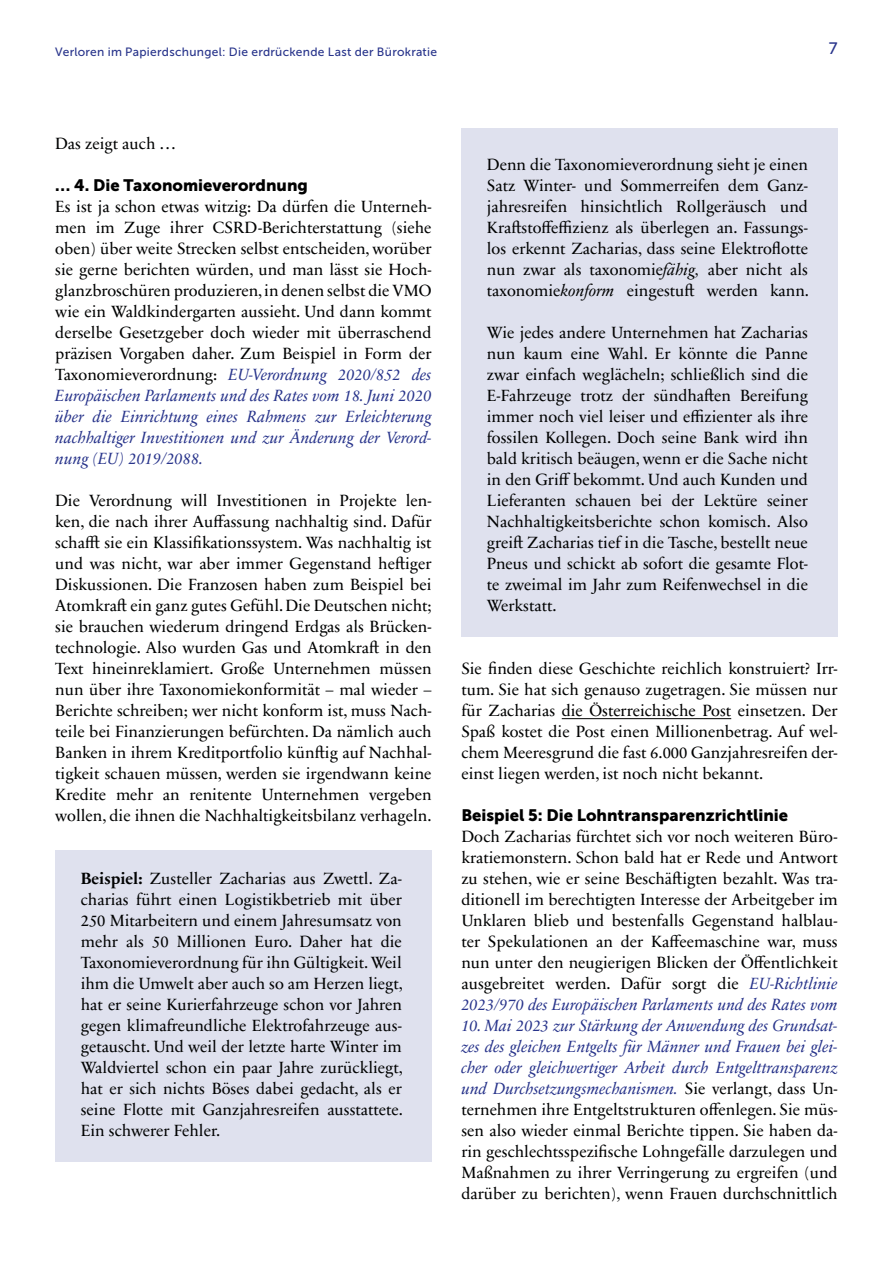
<style>
.page{position:relative;width:893px;height:1263px;background:#fff}
.page>*{position:absolute;margin:0;border:0;box-sizing:border-box;transform-origin:0 0}
._2023_Fließtext{font:16.5px/21px "Sabon Next LT Pro";color:#010202;text-align:justify}
.Fließtext_Box{font:16.5px/21px "Sabon Next LT Pro";color:#010202;text-align:justify}
.Absatzüberschrift{font:16.5px "Museo Sans 900";color:#000}
.t1{font:16.5px "Museo Sans 500";color:#28348b}
.t2{font:12px "Museo Sans 500";letter-spacing:.025em;color:#28348b}
.s1{font-style:italic;color:#28348b}
.s2{font-weight:700}
.s3{font-style:italic}
.s4{color:#000}
</style>
<div class="page">
<div style="left:461px;top:128px;width:377px;height:509px;background:#dfe1ee"></div>
<hr style="left:562px;top:718px;width:169px;height:1px;background:#000">
<div style="left:55px;top:851px;width:377px;height:311px;background:#dfe1ee"></div>
<p class="t2" style="left:55px;top:45px;width:383px">Verloren im Papierdschungel: Die erdrückende Last der Bürokratie</p>
<p class="t1" style="left:829px;top:39px;width:10px">7</p>
<p class="_2023_Fließtext" style="left:55px;top:133px;width:122px">Das zeigt auch …</p>
<p class="Absatzüberschrift" style="left:55px;top:176px;width:254px">… 4. Die Taxonomieverordnung</p>
<p class="_2023_Fließtext" style="left:55px;top:196px;width:378px">Es ist ja schon etwas witzig: Da dürfen die Unterneh&shy;men im Zuge ihrer CSRD-Berichterstattung (siehe oben) über weite Strecken selbst entscheiden, worüber sie gerne berichten würden, und man lässt sie Hoch&shy;glanzbroschüren produzieren, in denen selbst die VMO wie ein Waldkindergarten aussieht. Und dann kommt derselbe Gesetzgeber doch wieder mit überraschend präzisen Vorgaben daher. Zum Beispiel in Form der Taxonomieverordnung: <span class="s1">EU-Verordnung 2020/852 des Europäischen Parlaments und des Rates vom 18. Juni 2020 über die Einrichtung eines Rahmens zur Erleichterung nachhaltiger Investitionen und zur Änderung der Verord&shy;nung (EU) 2019/2088.</span></p>
<p class="_2023_Fließtext" style="left:55px;top:490px;width:378px">Die Verordnung will Investitionen in Projekte len&shy;ken, die nach ihrer Auffassung nachhaltig sind. Dafür schafft sie ein Klassifikationssystem. Was nachhaltig ist und was nicht, war aber immer Gegenstand heftiger Diskussionen. Die Franzosen haben zum Beispiel bei Atomkraft ein ganz gutes Gefühl. Die Deutschen nicht; sie brauchen wiederum dringend Erdgas als Brücken&shy;technologie. Also wurden Gas und Atomkraft in den Text hineinreklamiert. Große Unternehmen müssen nun über ihre Taxonomiekonformität – mal wieder – Berichte schreiben; wer nicht konform ist, muss Nach&shy;teile bei Finanzierungen befürchten. Da nämlich auch Banken in ihrem Kreditportfolio künftig auf Nachhal&shy;tigkeit schauen müssen, werden sie irgendwann keine Kredite mehr an renitente Unternehmen vergeben wollen, die ihnen die Nachhaltigkeitsbilanz verhageln.</p>
<p class="Fließtext_Box" style="left:81px;top:868px;width:324px"><span class="s2">Beispiel:</span> Zusteller Zacharias aus Zwettl. Za&shy;charias führt einen Logistikbetrieb mit über 250 Mitarbeitern und einem Jahresumsatz von mehr als 50 Millionen Euro. Daher hat die Taxonomieverordnung für ihn Gültigkeit. Weil ihm die Umwelt aber auch so am Herzen liegt, hat er seine Kurierfahrzeuge schon vor Jahren gegen klimafreundliche Elektrofahrzeuge aus&shy;getauscht. Und weil der letzte harte Winter im Waldviertel schon ein paar Jahre zurückliegt, hat er sich nichts Böses dabei gedacht, als er seine Flotte mit Ganzjahresreifen ausstattete.<br>Ein schwerer Fehler.</p>
<p class="Fließtext_Box" style="left:487px;top:154px;width:324px">Denn die Taxonomieverordnung sieht je einen Satz Winter- und Sommerreifen dem Ganz&shy;jahresreifen hinsichtlich Rollgeräusch und Kraftstoffeffizienz als überlegen an. Fassungs&shy;los erkennt Zacharias, dass seine Elektroflotte nun zwar als taxonomie<span class="s3">fähig,</span> aber nicht als taxonomie<span class="s3">konform</span> eingestuft werden kann.</p>
<p class="Fließtext_Box" style="left:487px;top:322px;width:323px">Wie jedes andere Unternehmen hat Zacharias nun kaum eine Wahl. Er könnte die Panne zwar einfach weglächeln; schließlich sind die E-Fahrzeuge trotz der sündhaften Bereifung immer noch viel leiser und effizienter als ihre fossilen Kollegen. Doch seine Bank wird ihn bald kritisch beäugen, wenn er die Sache nicht in den Griff bekommt. Und auch Kunden und Lieferanten schauen bei der Lektüre seiner Nachhaltigkeitsberichte schon komisch. Also greift Zacharias tief in die Tasche, bestellt neue Pneus und schickt ab sofort die gesamte Flot&shy;te zweimal im Jahr zum Reifenwechsel in die Werkstatt.</p>
<p class="_2023_Fließtext" style="left:461px;top:658px;width:378px">Sie finden diese Geschichte reichlich konstruiert? Irr&shy;tum. Sie hat sich genauso zugetragen. Sie müssen nur für Zacharias <span class="s4">die Österreichische Post</span> einsetzen. Der Spaß kostet die Post einen Millionenbetrag. Auf wel&shy;chem Meeresgrund die fast 6.000 Ganzjahresreifen der&shy;einst liegen werden, ist noch nicht bekannt.</p>
<p class="Absatzüberschrift" style="left:461px;top:806px;width:328px">Beispiel 5: Die Lohntransparenzrichtlinie</p>
<p class="_2023_Fließtext" style="left:461px;top:826px;width:378px">Doch Zacharias fürchtet sich vor noch weiteren Büro&shy;kratiemonstern. Schon bald hat er Rede und Antwort zu stehen, wie er seine Beschäftigten bezahlt. Was tra&shy;ditionell im berechtigten Interesse der Arbeitgeber im Unklaren blieb und bestenfalls Gegenstand halblau&shy;ter Spekulationen an der Kaffeemaschine war, muss nun unter den neugierigen Blicken der Öffentlichkeit ausgebreitet werden. Dafür sorgt die <span class="s1">EU-Richtlinie 2023/970 des Europäischen Parlaments und des Rates vom</span></p>
<p class="_2023_Fließtext" style="left:461px;top:1015px;width:378px"><span class="s1">10. Mai 2023 zur Stärkung der Anwendung des Grundsat&shy;zes des gleichen Entgelts für Männer und Frauen bei glei&shy;cher oder gleichwertiger Arbeit durch Entgelttransparenz und Durchsetzungsmechanismen.</span> Sie verlangt, dass Un&shy;ternehmen ihre Entgeltstrukturen offenlegen. Sie müs&shy;sen also wieder einmal Berichte tippen. Sie haben da&shy;rin geschlechtsspezifische Lohngefälle darzulegen und Maßnahmen zu ihrer Verringerung zu ergreifen (und darüber zu berichten), wenn Frauen durchschnittlich</p>
</div>
